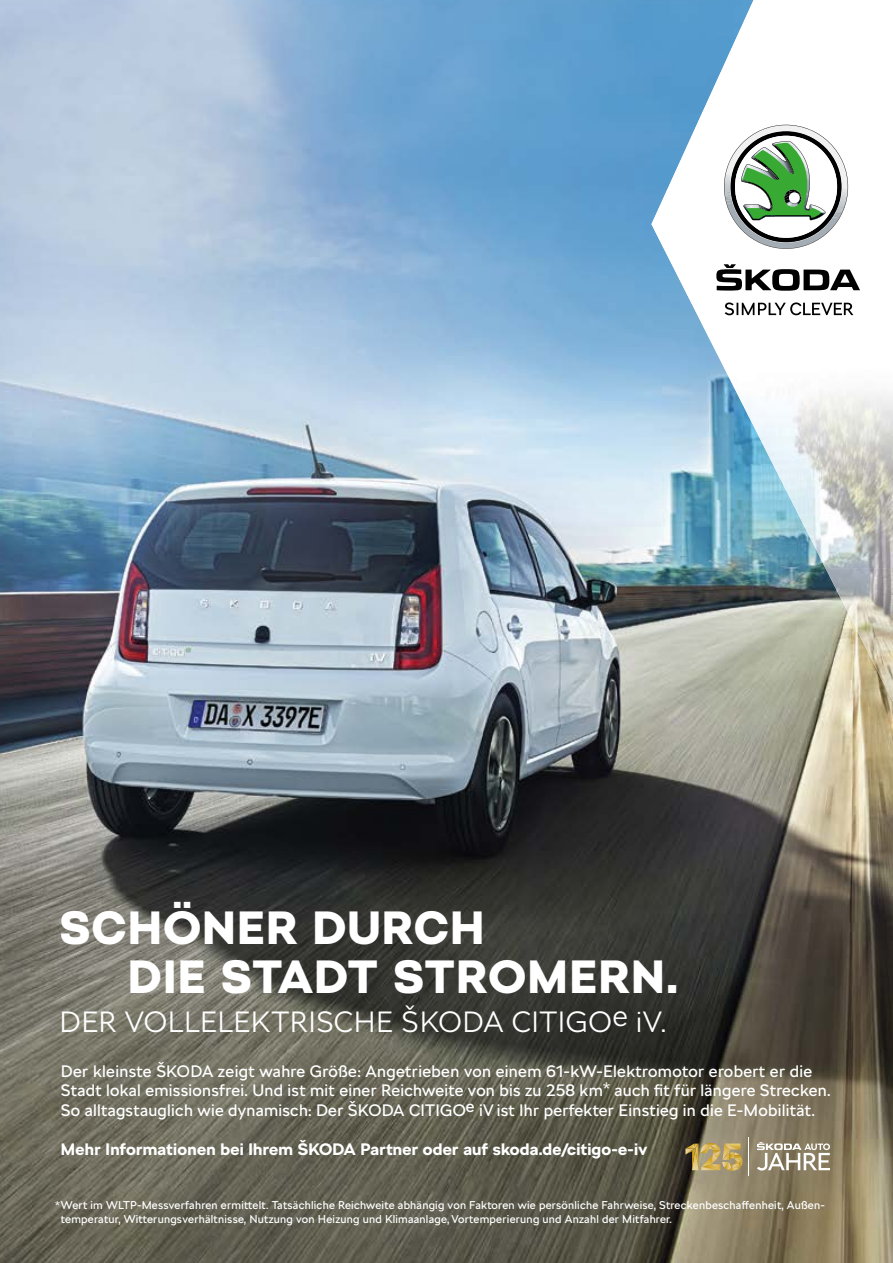
<style>
.page{position:relative;width:893px;height:1263px;background:#fff}
.page>*{position:absolute;margin:0;border:0;box-sizing:border-box;transform-origin:0 0}
.t1{font:900 46.2px/49.7px "SKODA Next";letter-spacing:.04em;color:#fff}
.t2{font:300 29.1px "SKODA Next";letter-spacing:.015em;color:#fff}
.t3{font:16.5px/19.5px "SKODA Next";letter-spacing:.015em;color:#fff}
.t4{font:700 16.5px "SKODA Next";letter-spacing:.015em;color:#fff}
.t5{font:11.25px/13.5px "SKODA Next";letter-spacing:.02em;color:#fff}
</style>
<div class="page">
<img style="left:0;top:0;width:893px;height:1263px">
<svg style="left:685px;top:1143px;width:57px;height:28px;background:#b29a5b"></svg>
<hr style="left:748px;top:1137px;width:1px;height:39px;background:#fff">
<svg style="left:757px;top:1142px;width:73px;height:28px"></svg>
<img style="left:702px;top:0;width:191px;height:410px">
<img style="left:651px;top:112px;width:51px;height:213px">
<img style="left:745px;top:410px;width:148px;height:53px">
<img style="left:772px;top:463px;width:121px;height:105px">
<img style="left:825px;top:568px;width:68px;height:106px">
<img style="left:879px;top:674px;width:14px;height:27px">
<svg style="left:724px;top:125px;width:124px;height:124px"></svg>
<div style="left:789px;top:192px;width:11px;height:11px;background:#fff;border-radius:50%"></div>
<svg style="left:716px;top:264px;width:144px;height:27px"></svg>
<svg style="left:725px;top:302px;width:128px;height:13px"></svg>
<h1 class="t1" style="left:128px;top:903px;width:551px;text-indent:-68px">SCHÖNER DURCH<br>DIE STADT STROMERN.</h1>
<h2 class="t2" style="left:59px;top:1005px;width:608px">DER VOLLELEKTRISCHE ŠKODA CITIGOe iV.</h2>
<p class="t3" style="left:61px;top:1061px;width:771px">Der kleinste ŠKODA zeigt wahre Größe: Angetrieben von einem 61-kW-Elektromotor erobert er die<br>Stadt lokal emissionsfrei. Und ist mit einer Reichweite von bis zu 258 km* auch fit für längere Strecken.<br>So alltagstauglich wie dynamisch: Der ŠKODA CITIGOe iV ist Ihr perfekter Einstieg in die E-Mobilität.</p>
<p class="t4" style="left:61px;top:1139px;width:588px">Mehr Informationen bei Ihrem ŠKODA Partner oder auf skoda.de/citigo-e-iv</p>
<p class="t5" style="left:61px;top:1199px;width:765px;text-indent:-6px">* Wert im WLTP-Messverfahren ermittelt. Tatsächliche Reichweite abhängig von Faktoren wie persönliche Fahrweise, Streckenbeschaffenheit, Außen&shy;temperatur, Witterungsverhältnisse, Nutzung von Heizung und Klimaanlage, Vortemperierung und Anzahl der Mitfahrer.</p>
</div>
